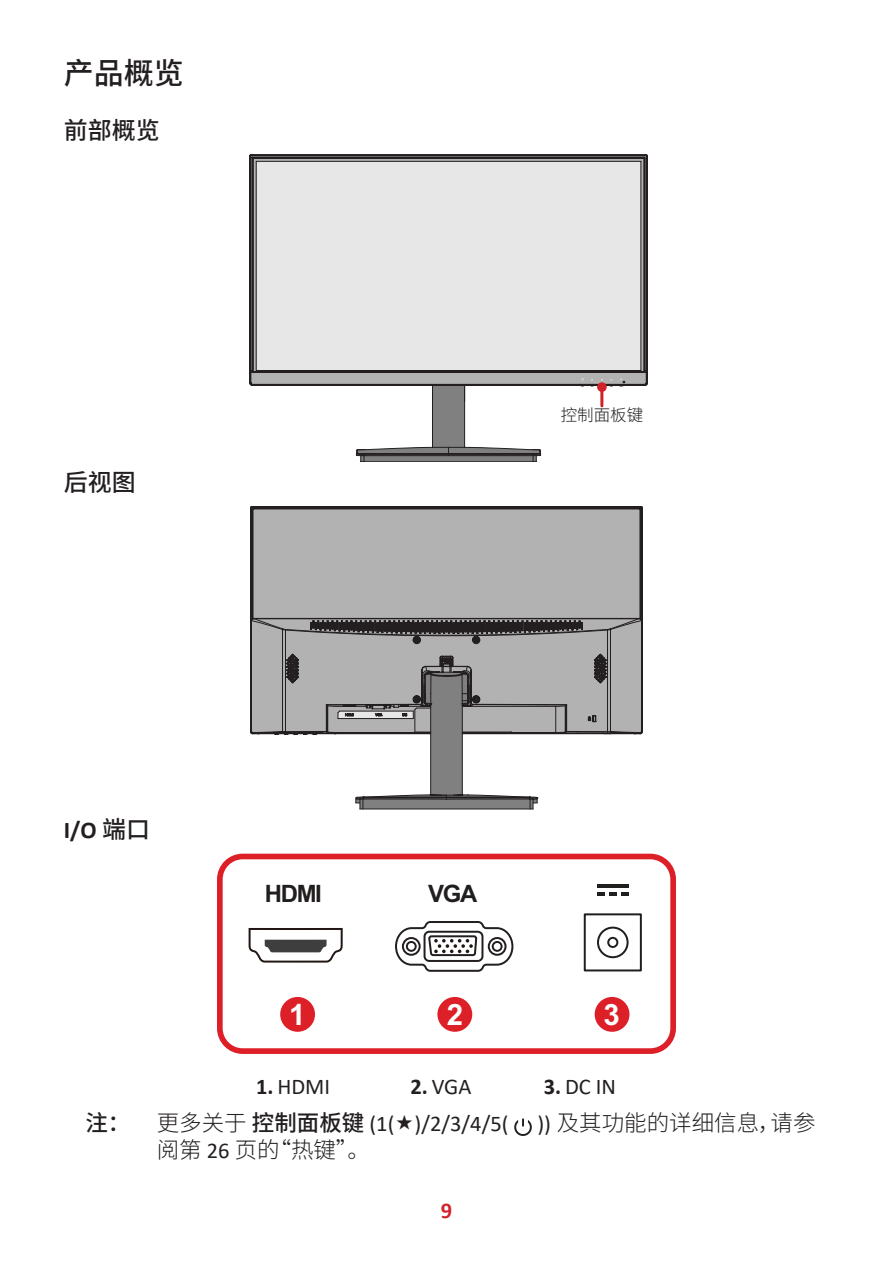
<style>
.page{position:relative;width:893px;height:1263px;background:#fff}
.page>*{position:absolute;margin:0;border:0;box-sizing:border-box;transform-origin:0 0}
.t1{font:500 30px "Noto Sans SC";color:#231f20}
.t2{font:700 29.4px "Arial";color:#fff}
.t3{font:500 24px "Noto Sans SC";color:#231f20}
.t4{font:700 24px "Arial";letter-spacing:-.055em;color:#211e1e}
.t5{font:700 24px "Calibri";color:#231f20}
.t6{font:22.5px "Calibri";color:#231f20}
.t7{font:300 22.5px "Noto Sans SC";color:#231f20}
.t8{font:700 22.5px "Calibri";color:#d1232a}
.t9{font:300 16.5px "Noto Sans SC";color:#231f20}
.s1{font-family:"Noto Sans SC";font-weight:500}
.s2{font-weight:700}
.s3{font-family:"Noto Sans SC";font-weight:300}
.s4{font-family:"Calibri";font-weight:400}
</style>
<div class="page">
<svg style="left:250px;top:155px;width:397px;height:301px"></svg>
<svg style="left:590px;top:379px;width:4px;height:7px"></svg>
<svg style="left:610px;top:379px;width:3px;height:7px"></svg>
<svg style="left:581px;top:378px;width:3px;height:8px"></svg>
<svg style="left:619px;top:378px;width:6px;height:8px"></svg>
<hr style="left:600px;top:387px;width:3px;height:19px;background:#d02029">
<div style="left:597px;top:382px;width:10px;height:10px;background:#d02029;border-radius:50%"></div>
<svg style="left:252px;top:734px;width:389px;height:75px"></svg>
<svg style="left:250px;top:507px;width:393px;height:227px;background:#a0a0a0"></svg>
<div style="left:217px;top:854px;width:459px;height:200px;border:6px solid #dd1f28;border-radius:23px"></div>
<div style="left:280px;top:997px;width:35px;height:35px;background:#dd1f28;border-radius:50%"></div>
<div style="left:437px;top:997px;width:35px;height:35px;background:#dd1f28;border-radius:50%"></div>
<div style="left:595px;top:997px;width:34px;height:35px;background:#dd1f28;border-radius:50%"></div>
<svg style="left:249px;top:928px;width:94px;height:34px"></svg>
<hr style="left:597px;top:884px;width:32px;height:4px;background:#211e1e">
<svg style="left:597px;top:893px;width:32px;height:3px"></svg>
<svg style="left:583px;top:913px;width:59px;height:59px"></svg>
<svg style="left:395px;top:921px;width:118px;height:51px"></svg>
<svg style="left:514px;top:1118px;width:18px;height:18px"></svg>
<h1 class="t1" style="left:64px;top:56px;width:121px">产品概览</h1>
<p class="t3" style="left:64px;top:117px;width:97px">前部概览</p>
<p class="t3" style="left:64px;top:468px;width:73px">后视图</p>
<p class="t9" style="left:561px;top:406px;width:84px">控制面板键</p>
<p class="t5" style="left:64px;top:813px;width:88px">I/O <span class="s1">端口</span></p>
<p class="t4" style="left:265px;top:877px;width:59px">HDMI</p>
<p class="t4" style="left:428px;top:877px;width:51px">VGA</p>
<h2 class="t2" style="left:289px;top:993px;width:18px">1</h2>
<h2 class="t2" style="left:447px;top:993px;width:18px">2</h2>
<h2 class="t2" style="left:603px;top:993px;width:18px">3</h2>
<p class="t6" style="left:256px;top:1071px;width:76px"><span class="s2">1.</span> HDMI</p>
<p class="t6" style="left:410px;top:1071px;width:62px"><span class="s2">2.</span> VGA</p>
<p class="t6" style="left:544px;top:1071px;width:74px"><span class="s2">3.</span> DC IN</p>
<p class="t6" style="left:85px;top:1108px;width:425px"><span class="s1">注：</span> <span class="s3">更多关于</span><span class="s1">控制面板键</span> (1( )/2/3/4/5(</p>
<p class="t7" style="left:537px;top:1110px;width:280px"><span class="s4">))</span> 及其功能的详细信息，请参</p>
<p class="t7" style="left:157px;top:1137px;width:215px">阅第 <span class="s4">26</span> 页的“热键”。</p>
<p class="t8" style="left:441px;top:1194px;width:13px">9</p>
</div>
